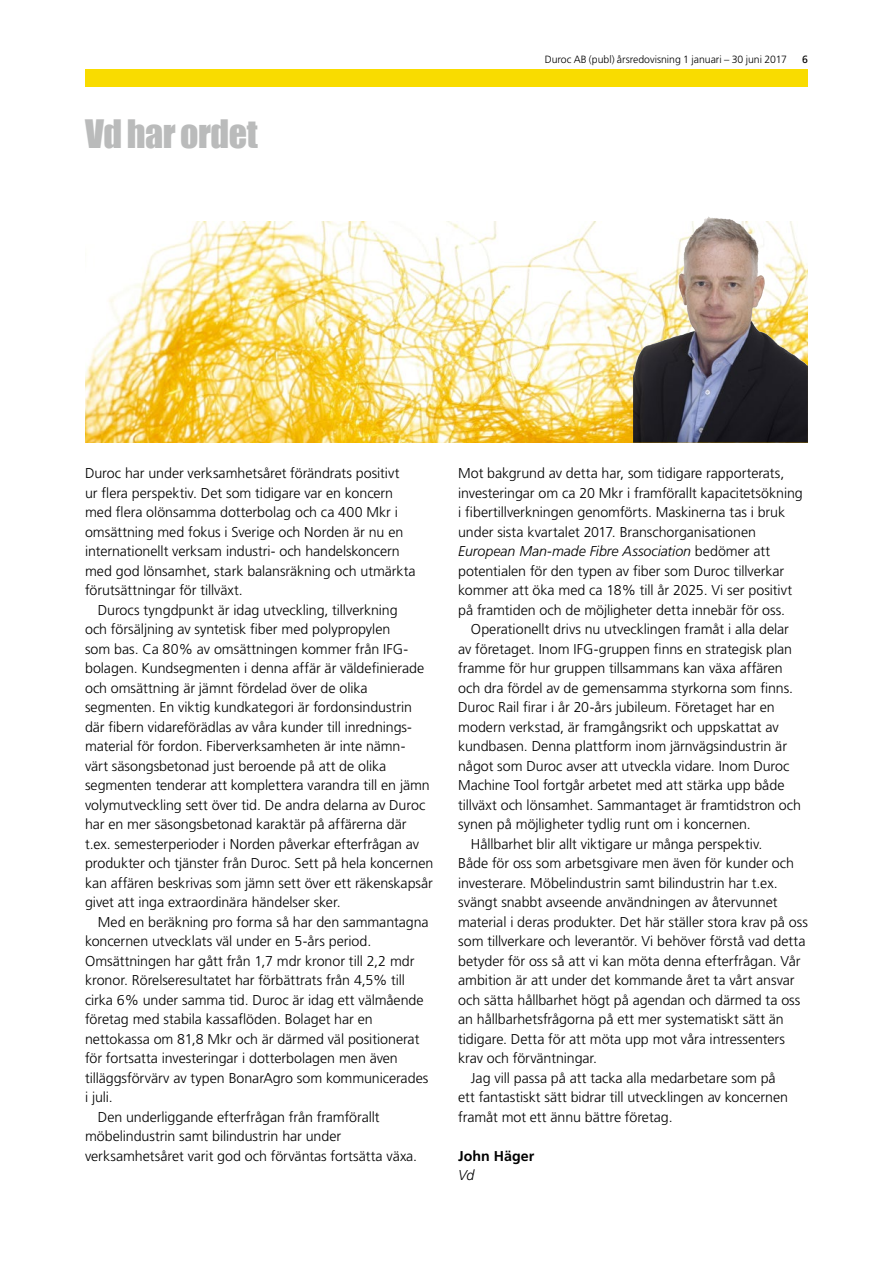
<style>
.page{position:relative;width:893px;height:1263px;background:#fff}
.page>*{position:absolute;margin:0;border:0;box-sizing:border-box;transform-origin:0 0}
.t1{font:36px "Impact";letter-spacing:-.015em;color:#babbbb}
.t2{font:300 14.25px/19.5px "Frutiger";letter-spacing:-.005em;color:#000}
.t3{font:700 14.25px "Frutiger";letter-spacing:.005em;color:#000}
.t4{font:italic 300 14.25px "Frutiger";color:#000}
.t5{font:300 10.5px "Frutiger";color:#000}
.t6{font:10.5px "Frutiger";color:#000}
.s1{font-style:italic}
</style>
<div class="page">
<div style="left:85px;top:69px;width:723px;height:17px;background:#f9dc00"></div>
<img style="left:85px;top:222px;width:723px;height:220px">
<img style="left:678px;top:218px;width:30px;height:77px">
<h1 class="t1" style="left:85px;top:105px;width:174px">Vd har ordet</h1>
<p class="t5" style="left:545px;top:53px;width:244px">Duroc AB (publ) årsredovisning 1 januari – 30 juni 2017</p>
<p class="t6" style="left:802px;top:53px;width:7px">6</p>
<p class="t2" style="left:85px;top:464px;width:332px">Duroc har under verksamhetsåret förändrats positivt ur flera perspektiv. Det som tidigare var en koncern med flera olönsamma dotterbolag och ca 400 Mkr i omsättning med fokus i Sverige och Norden är nu en internationellt verksam industri- och handelskoncern med god lönsamhet, stark balansräkning och utmärkta förutsättningar för tillväxt.</p>
<p class="t2" style="left:85px;top:600px;width:350px;text-indent:13px">Durocs tyngdpunkt är idag utveckling, tillverkning<br>och försäljning av syntetisk fiber med polypropylen<br>som bas. Ca 80% av omsättningen kommer från IFG&shy;bolagen. Kundsegmenten i denna affär är väldefinierade och omsättning är jämnt fördelad över de olika segmenten. En viktig kundkategori är fordonsindustrin där fibern vidareförädlas av våra kunder till inrednings&shy;material för fordon. Fiberverksamheten är inte nämn-<br>värt säsongsbetonad just beroende på att de olika segmenten tenderar att komplettera varandra till en jämn volymutveckling sett över tid. De andra delarna av Duroc har en mer säsongsbetonad karaktär på affärerna där t.ex. semesterperioder i Norden påverkar efterfrågan av produkter och tjänster från Duroc. Sett på hela koncernen kan affären beskrivas som jämn sett över ett räkenskapsår givet att inga extraordinära händelser sker.</p>
<p class="t2" style="left:98px;top:912px;width:332px">Med en beräkning pro forma så har den sammantagna</p>
<p class="t2" style="left:85px;top:932px;width:288px">koncernen utvecklats väl under en 5-års period.</p>
<p class="t2" style="left:85px;top:951px;width:331px">Omsättningen har gått från 1,7 mdr kronor till 2,2 mdr</p>
<p class="t2" style="left:85px;top:971px;width:322px">kronor. Rörelseresultatet har förbättrats från 4,5% till</p>
<p class="t2" style="left:85px;top:990px;width:340px">cirka 6% under samma tid. Duroc är idag ett välmående</p>
<p class="t2" style="left:85px;top:1010px;width:289px">företag med stabila kassaflöden. Bolaget har en</p>
<p class="t2" style="left:85px;top:1029px;width:336px">nettokassa om 81,8 Mkr och är därmed väl positionerat</p>
<p class="t2" style="left:85px;top:1049px;width:314px">för fortsatta investeringar i dotterbolagen men även</p>
<p class="t2" style="left:85px;top:1068px;width:345px">tilläggsförvärv av typen BonarAgro som kommunicerades</p>
<p class="t2" style="left:85px;top:1088px;width:29px">i juli.</p>
<p class="t2" style="left:98px;top:1107px;width:283px">Den underliggande efterfrågan från framförallt</p>
<p class="t2" style="left:85px;top:1127px;width:258px">möbelindustrin samt bilindustrin har under</p>
<p class="t2" style="left:85px;top:1146px;width:334px">verksamhetsåret varit god och förväntas fortsätta växa.</p>
<p class="t2" style="left:458px;top:464px;width:346px">Mot bakgrund av detta har, som tidigare rapporterats, investeringar om ca 20 Mkr i framförallt kapacitetsökning i fibertillverkningen genomförts. Maskinerna tas i bruk under sista kvartalet 2017. Branschorganisationen <span class="s1">European Man-made Fibre Association</span> bedömer att potentialen för den typen av fiber som Duroc tillverkar kommer att öka med ca 18% till år 2025. Vi ser positivt på framtiden och de möjligheter detta innebär för oss.</p>
<p class="t2" style="left:471px;top:620px;width:319px">Operationellt drivs nu utvecklingen framåt i alla delar</p>
<p class="t2" style="left:458px;top:639px;width:335px">av företaget. Inom IFG-gruppen finns en strategisk plan</p>
<p class="t2" style="left:458px;top:659px;width:326px">framme för hur gruppen tillsammans kan växa affären</p>
<p class="t2" style="left:458px;top:678px;width:336px">och dra fördel av de gemensamma styrkorna som finns.</p>
<p class="t2" style="left:458px;top:698px;width:318px">Duroc Rail firar i år 20-års jubileum. Företaget har en</p>
<p class="t2" style="left:458px;top:717px;width:322px">modern verkstad, är framgångsrikt och uppskattat av</p>
<p class="t2" style="left:458px;top:737px;width:330px">kundbasen. Denna plattform inom järnvägsindustrin är</p>
<p class="t2" style="left:458px;top:756px;width:333px">något som Duroc avser att utveckla vidare. Inom Duroc</p>
<p class="t2" style="left:458px;top:776px;width:328px">Machine Tool fortgår arbetet med att stärka upp både</p>
<p class="t2" style="left:458px;top:795px;width:344px">tillväxt och lönsamhet. Sammantaget är framtidstron och</p>
<p class="t2" style="left:458px;top:815px;width:294px">synen på möjligheter tydlig runt om i koncernen.</p>
<p class="t2" style="left:471px;top:834px;width:293px">Hållbarhet blir allt viktigare ur många perspektiv.</p>
<p class="t2" style="left:458px;top:854px;width:337px">Både för oss som arbetsgivare men även för kunder och</p>
<p class="t2" style="left:458px;top:873px;width:321px">investerare. Möbelindustrin samt bilindustrin har t.ex.</p>
<p class="t2" style="left:458px;top:893px;width:321px">svängt snabbt avseende användningen av återvunnet</p>
<p class="t2" style="left:458px;top:912px;width:351px">material i deras produkter. Det här ställer stora krav på oss</p>
<p class="t2" style="left:458px;top:932px;width:349px">som tillverkare och leverantör. Vi behöver förstå vad detta</p>
<p class="t2" style="left:458px;top:951px;width:344px">betyder för oss så att vi kan möta denna efterfrågan. Vår</p>
<p class="t2" style="left:458px;top:971px;width:338px">ambition är att under det kommande året ta vårt ansvar</p>
<p class="t2" style="left:458px;top:990px;width:344px">och sätta hållbarhet högt på agendan och därmed ta oss</p>
<p class="t2" style="left:458px;top:1010px;width:327px">an hållbarhetsfrågorna på ett mer systematiskt sätt än</p>
<p class="t2" style="left:458px;top:1029px;width:328px">tidigare. Detta för att möta upp mot våra intressenters</p>
<p class="t2" style="left:458px;top:1049px;width:141px">krav och förväntningar.</p>
<p class="t2" style="left:471px;top:1068px;width:306px">Jag vill passa på att tacka alla medarbetare som på</p>
<p class="t2" style="left:458px;top:1088px;width:331px">ett fantastiskt sätt bidrar till utvecklingen av koncernen</p>
<p class="t2" style="left:458px;top:1107px;width:216px">framåt mot ett ännu bättre företag.</p>
<p class="t3" style="left:458px;top:1147px;width:78px">John Häger</p>
<p class="t4" style="left:458px;top:1167px;width:18px">Vd</p>
</div>
